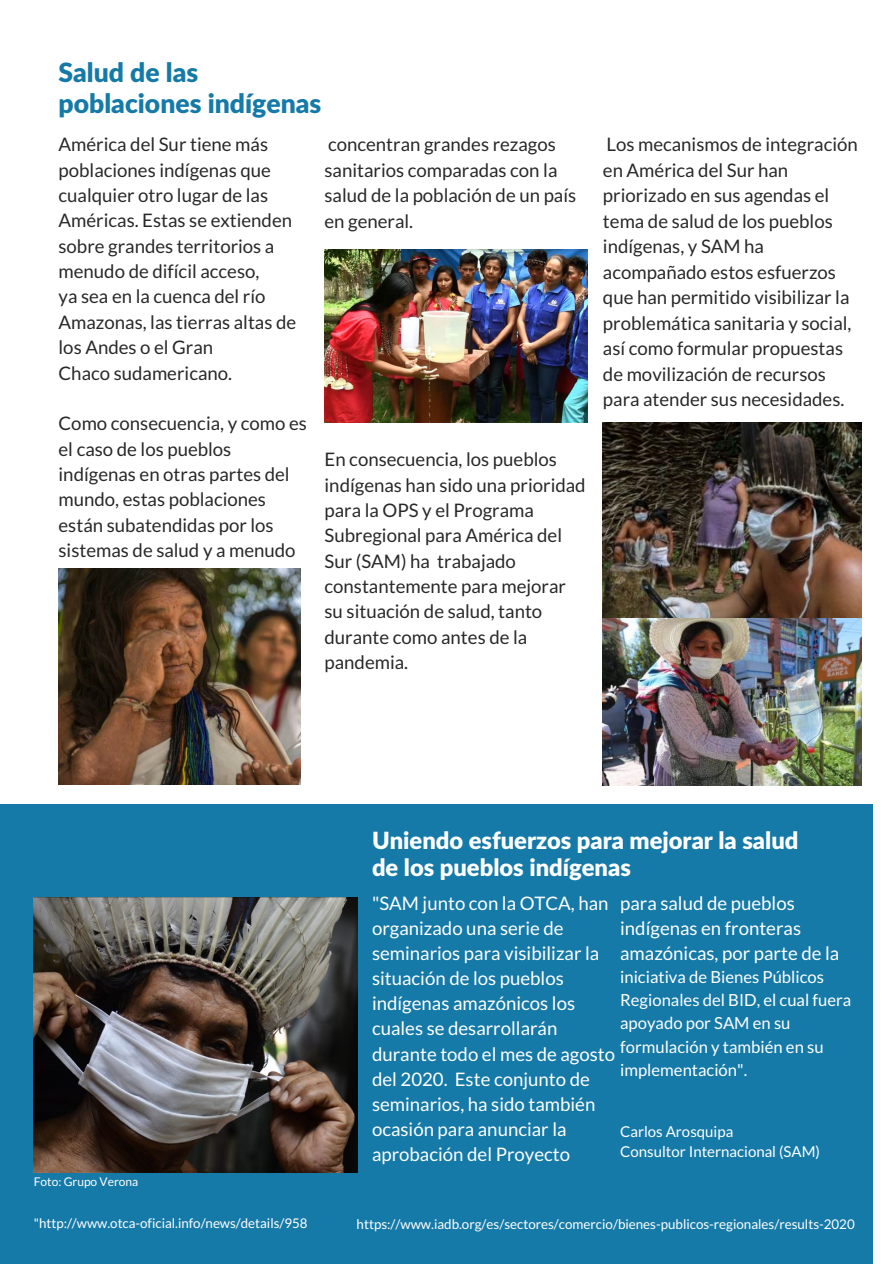
<style>
.page{position:relative;width:894px;height:1264px;background:#fff}
.page>*{position:absolute;margin:0;border:0;box-sizing:border-box;transform-origin:0 0}
.t1{font:900 26.55px/30.5px "Lato Latin";color:#157aa8}
.t2{font:900 23.7px/27.2px "Lato Latin";color:#fff}
.t3{font:18.6px/25.3px "Lato";color:#282828}
.t4{font:18.6px/25.2px "Lato";color:#fff}
.t5{font:16.65px/23.1px "Lato";color:#fff}
.t6{font:15px/20.1px "Lato";color:#fff}
.t7{font:13.35px "Lato";color:#fff}
.t8{font:12px "Lato";color:#fff}
</style>
<div class="page">
<div style="left:0;top:804px;width:872px;height:459px;background:#157aa8"></div>
<img style="left:34px;top:897px;width:323px;height:275px">
<img style="left:324px;top:249px;width:263px;height:174px">
<img style="left:602px;top:422px;width:258px;height:363px">
<img style="left:59px;top:568px;width:242px;height:216px">
<h1 class="t1" style="left:59px;top:59px;width:264px">Salud de las poblaciones indígenas</h1>
<p class="t3" style="left:59px;top:131px;width:239px">América del Sur tiene más poblaciones indígenas que cualquier otro lugar de las<br>Américas. Estas se extienden sobre grandes territorios a menudo de difícil acceso,<br>ya sea en la cuenca del río<br>Amazonas, las tierras altas de los Andes o el Gran<br>Chaco sudamericano.</p>
<p class="t3" style="left:59px;top:410px;width:250px">Como consecuencia, y como es el caso de los pueblos indígenas en otras partes del mundo, estas poblaciones están subatendidas por los sistemas de salud y a menudo</p>
<p class="t3" style="left:324px;top:131px;width:253px">concentran grandes rezagos sanitarios comparadas con la salud de la población de un país en general.</p>
<p class="t3" style="left:324px;top:446px;width:262px">En consecuencia, los pueblos indígenas han sido una prioridad para la OPS y el Programa<br>Subregional para América del<br>Sur (SAM) ha trabajado constantemente para mejorar su situación de salud, tanto durante como antes de la pandemia.</p>
<p class="t3" style="left:602px;top:131px;width:256px">Los mecanismos de integración en América del Sur han priorizado en sus agendas el tema de salud de los pueblos indígenas, y SAM ha acompañado estos esfuerzos que han permitido visibilizar la problemática sanitaria y social, así como formular propuestas de movilización de recursos para atender sus necesidades.</p>
<p class="t2" style="left:372px;top:828px;width:428px">Uniendo esfuerzos para mejorar la salud de los pueblos indígenas</p>
<p class="t4" style="left:372px;top:889px;width:244px">"SAM junto con la OTCA, han organizado una serie de seminarios para visibilizar la situación de los pueblos indígenas amazónicos los cuales se desarrollarán durante todo el mes de agosto del 2020. Este conjunto de seminarios, ha sido también ocasión para anunciar la aprobación del Proyecto</p>
<p class="t4" style="left:620px;top:889px;width:220px">para salud de pueblos indígenas en fronteras amazónicas, por parte de la</p>
<p class="t5" style="left:620px;top:965px;width:232px">iniciativa de Bienes Públicos<br>Regionales del BID, el cual fuera apoyado por SAM en su formulación y también en su implementación".</p>
<p class="t6" style="left:620px;top:1121px;width:201px">Carlos Arosquipa<br>Consultor Internacional (SAM)</p>
<p class="t8" style="left:34px;top:1174px;width:106px">Foto: Grupo Verona</p>
<p class="t7" style="left:34px;top:1214px;width:275px">"http://www.otca-oficial.info/news/details/958</p>
<p class="t7" style="left:356px;top:1215px;width:499px">https://www.iadb.org/es/sectores/comercio/bienes-publicos-regionales/results-2020</p>
</div>
